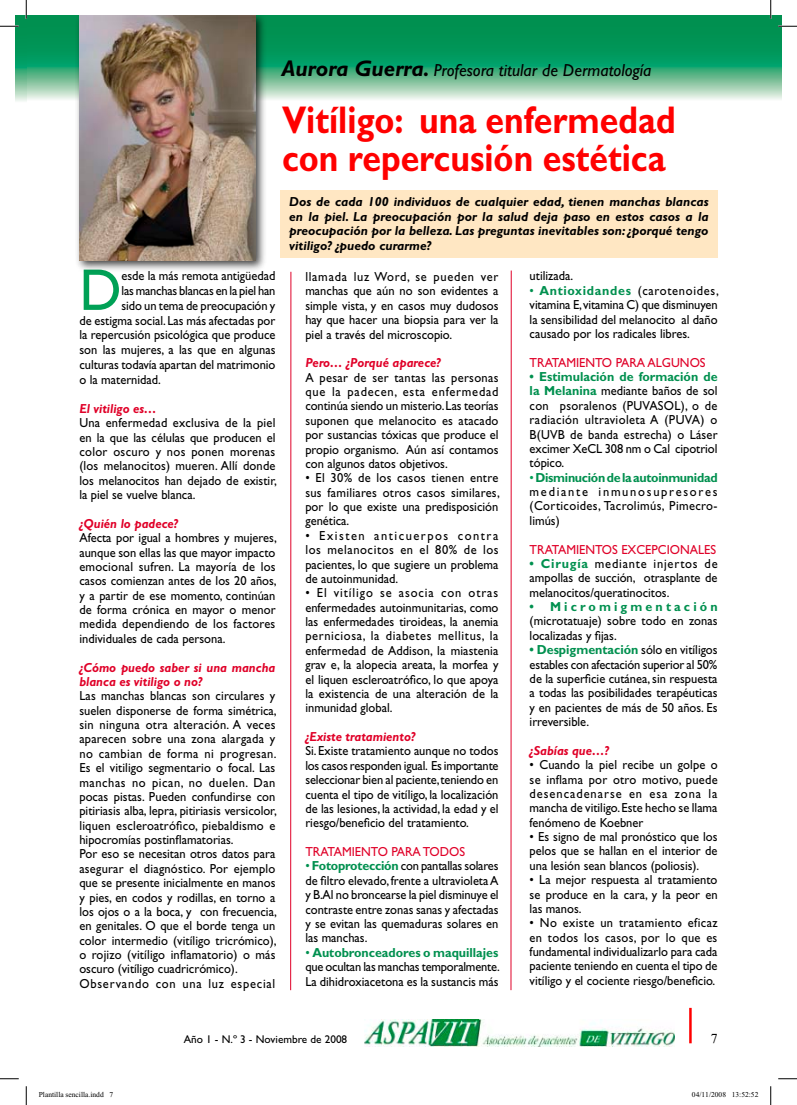
<style>
.page{position:relative;width:797px;height:1105px;background:#fff}
.page>*{position:absolute;margin:0;border:0;box-sizing:border-box;transform-origin:0 0}
.t1{font:59.12px "Gill Sans";color:#00a156;scale:.95 1}
.t2{font:700 38.75px/37.5px "Gill Sans";color:#f00;scale:.87 1}
.t3{font:italic 17.5px "Gill Sans";color:#000}
.t4{font:13.12px/14.4px "Gill Sans";color:#000;text-align:justify;scale:.95 1}
.t5{font:italic 700 13.12px/14.8px "Gill Sans";color:#000;text-align:justify}
.t6{font:italic 700 13.12px/14.4px "Gill Sans";color:#e00128;scale:.95 1}
.t7{font:13.12px "Gill Sans";color:#e00128;scale:.95 1}
.t8{font:13.12px "Gill Sans";letter-spacing:-.02em;color:#000;scale:.95 1}
.t9{font:700 13.12px "Gill Sans";letter-spacing:.25em;color:#00904f;scale:.95 1}
.t10{font:11.25px "Gill Sans";color:#000}
.t11{font:7.5px "Times New Roman";color:#000}
.s1{font-weight:700;font-size:22.5px}
.s2{color:#00904f}
.s3{font-weight:700;color:#00904f}
.s4{color:#00a156}
</style>
<div class="page">
<hr style="left:689px;top:1008px;width:2px;height:35px;background:#f00">
<img style="left:364px;top:1020px;width:311px;height:26px">
<svg style="left:26px;top:16px;width:755px;height:85px;background:#39ab79"></svg>
<div style="left:280px;top:191px;width:437px;height:67px;background:#ffe7c3"></div>
<svg style="left:16px;top:16px;width:10px;height:85px"></svg>
<div style="left:75px;top:16px;width:192px;height:258px;background:#000;opacity:.75"></div>
<img style="left:80px;top:16px;width:175px;height:245px">
<hr style="left:290px;top:272px;width:1px;height:718px;background:#e00128">
<hr style="left:510px;top:271px;width:1px;height:719px;background:#e00128">
<svg style="left:0;top:25px;width:19px;height:2px"></svg>
<svg style="left:778px;top:25px;width:19px;height:2px"></svg>
<svg style="left:0;top:1078px;width:19px;height:1px"></svg>
<svg style="left:778px;top:1078px;width:19px;height:1px"></svg>
<svg style="left:25px;top:0;width:2px;height:19px"></svg>
<svg style="left:25px;top:1086px;width:2px;height:19px"></svg>
<svg style="left:770px;top:0;width:1px;height:19px"></svg>
<svg style="left:770px;top:1086px;width:1px;height:19px"></svg>
<h3 class="t3" style="left:281px;top:60px;width:371px"><span class="s1">Aurora Guerra.</span> Profesora titular de Dermatología</h3>
<h2 class="t2" style="left:282px;top:101px;width:454px">Vitíligo: una enfermedad con repercusión estética</h2>
<h1 class="t1" style="left:79px;top:256px;width:46px">D</h1>
<p class="t4" style="left:121px;top:269px;width:163px">esde la más remota antigüedad</p>
<p class="t8" style="left:121px;top:283px;width:163px">las manchas blancas en la piel han</p>
<p class="t4" style="left:121px;top:298px;width:163px">sido un tema de preocupación y</p>
<p class="t4" style="left:79px;top:313px;width:208px">de estigma social. Las más afectadas por</p>
<p class="t4" style="left:79px;top:328px;width:208px">la repercusión psicológica que produce</p>
<p class="t4" style="left:79px;top:343px;width:208px">son las mujeres, a las que en algunas</p>
<p class="t4" style="left:79px;top:357px;width:208px">culturas todavía apartan del matrimonio</p>
<p class="t4" style="left:79px;top:372px;width:87px">o la maternidad.</p>
<p class="t6" style="left:79px;top:401px;width:83px">El vitiligo es…</p>
<p class="t4" style="left:79px;top:416px;width:209px">Una enfermedad exclusiva de la piel en la que las células que producen el color oscuro y nos ponen morenas (los melanocitos) mueren. Allí donde los melanocitos han dejado de existir, la piel se vuelve blanca.</p>
<p class="t6" style="left:79px;top:516px;width:105px">¿Quién lo padece?</p>
<p class="t4" style="left:79px;top:531px;width:209px">Afecta por igual a hombres y mujeres, aunque son ellas las que mayor impacto emocional sufren. La mayoría de los casos comienzan antes de los 20 años, y a partir de ese momento, continúan de forma crónica en mayor o menor medida dependiendo de los factores individuales de cada persona.</p>
<p class="t6" style="left:79px;top:660px;width:208px">¿Cómo puedo saber si una mancha blanca es vitiligo o no?</p>
<p class="t4" style="left:79px;top:689px;width:209px;text-align:left">Las manchas blancas son circulares y suelen disponerse de forma simétrica, sin ninguna otra alteración. A veces aparecen sobre una zona alargada y no cambian de forma ni progresan.<br>Es el vitiligo segmentario o focal. Las manchas no pican, no duelen. Dan pocas pistas. Pueden confundirse con pitiriasis alba, lepra, pitiriasis versicolor, liquen escleroatrófico, piebaldismo e hipocromías postinflamatorias.<br>Por eso se necesitan otros datos para asegurar el diagnóstico. Por ejemplo que se presente inicialmente en manos y pies, en codos y rodillas, en torno a los ojos o a la boca, y con frecuencia, en genitales. O que el borde tenga un color intermedio (vitíligo tricrómico), o rojizo (vitíligo inflamatorio) o más oscuro (vitíligo cuadricrómico).<br>Observando con una luz especial</p>
<p class="t5" style="left:289px;top:194px;width:421px">Dos de cada 100 individuos de cualquier edad, tienen manchas blancas en la piel. La preocupación por la salud deja paso en estos casos a la preocupación por la belleza. Las preguntas inevitables son: ¿porqué tengo vitiligo? ¿puedo curarme?</p>
<p class="t4" style="left:305px;top:269px;width:205px">llamada luz Word, se pueden ver manchas que aún no son evidentes a simple vista, y en casos muy dudosos hay que hacer una biopsia para ver la piel a través del microscopio.</p>
<p class="t6" style="left:305px;top:356px;width:144px">Pero… ¿Porqué aparece?</p>
<p class="t4" style="left:305px;top:370px;width:205px">A pesar de ser tantas las personas que la padecen, esta enfermedad continúa siendo un misterio. Las teorías suponen que melanocito es atacado por sustancias tóxicas que produce el propio organismo. Aún así contamos con algunos datos objetivos.</p>
<p class="t4" style="left:305px;top:471px;width:206px">• El 30% de los casos tienen entre sus familiares otros casos similares, por lo que existe una predisposición genética.</p>
<p class="t4" style="left:305px;top:528px;width:205px">• Existen anticuerpos contra los melanocitos en el 80% de los pacientes, lo que sugiere un problema de autoinmunidad.</p>
<p class="t4" style="left:305px;top:586px;width:205px">• El vitíligo se asocia con otras enfermedades autoinmunitarias, como las enfermedades tiroideas, la anemia perniciosa, la diabetes mellitus, la enfermedad de Addison, la miastenia grav e, la alopecia areata, la morfea y el liquen escleroatrófico, lo que apoya la existencia de una alteración de la inmunidad global.</p>
<p class="t6" style="left:305px;top:729px;width:117px">¿Existe tratamiento?</p>
<p class="t4" style="left:305px;top:744px;width:205px">Si. Existe tratamiento aunque no todos los casos responden igual. Es importante seleccionar bien al paciente, teniendo en cuenta el tipo de vitíligo, la localización de las lesiones, la actividad, la edad y el riesgo/beneficio del tratamiento.</p>
<p class="t7" style="left:305px;top:844px;width:170px">TRATAMIENTO PARA TODOS</p>
<p class="t4" style="left:305px;top:859px;width:205px"><span class="s2">•</span> <span class="s3">Fotoprotección</span> con pantallas solares de filtro elevado, frente a ultravioleta A y B.Al no broncearse la piel disminuye el contraste entre zonas sanas y afectadas y se evitan las quemaduras solares en las manchas.</p>
<p class="t4" style="left:305px;top:945px;width:206px"><span class="s2">•</span> <span class="s3">Autobronceadores o maquillajes </span>que ocultan las manchas temporalmente.<br>La dihidroxiacetona es la sustancis más</p>
<p class="t4" style="left:529px;top:269px;width:47px">utilizada.</p>
<p class="t4" style="left:529px;top:283px;width:201px"><span class="s2">•</span> <span class="s3">Antioxidandes</span> (carotenoides, vitamina E, vitamina C) que disminuyen la sensibilidad del melanocito al daño causado por los radicales libres.</p>
<p class="t7" style="left:529px;top:355px;width:187px">TRATAMIENTO PARA ALGUNOS</p>
<p class="t4" style="left:529px;top:369px;width:199px"><span class="s3">• Estimulación de formación de la Melanina</span> mediante baños de sol con psoralenos (PUVASOL), o de radiación ultravioleta A (PUVA) o B(UVB de banda estrecha) o Láser excimer XeCL 308 nm o Cal cipotriol tópico.</p>
<p class="t4" style="left:529px;top:470px;width:199px"><span class="s4">•</span> <span class="s3">Disminución de la autoinmunidad </span>mediante inmunosupresores (Corticoides, Tacrolimús, Pimecro&shy;limús)</p>
<p class="t7" style="left:529px;top:542px;width:198px">TRATAMIENTOS EXCEPCIONALES</p>
<p class="t4" style="left:529px;top:556px;width:199px"><span class="s3">• Cirugía</span> mediante injertos de ampollas de succión, otrasplante de melanocitos/queratinocitos.</p>
<p class="t9" style="left:529px;top:599px;width:199px">• Micromigmentación</p>
<p class="t4" style="left:529px;top:614px;width:199px">(microtatuaje) sobre todo en zonas localizadas y fijas.</p>
<p class="t4" style="left:529px;top:643px;width:199px"><span class="s3">• Despigmentación</span> sólo en vitíligos estables con afectación superior al 50% de la superficie cutánea, sin respuesta a todas las posibilidades terapéuticas y en pacientes de más de 50 años. Es irreversible.</p>
<p class="t6" style="left:529px;top:743px;width:85px">¿Sabías que…?</p>
<p class="t4" style="left:529px;top:758px;width:199px">• Cuando la piel recibe un golpe o se inflama por otro motivo, puede desencadenarse en esa zona la mancha de vitiligo. Este hecho se llama fenómeno de Koebner</p>
<p class="t4" style="left:529px;top:829px;width:199px">• Es signo de mal pronóstico que los pelos que se hallan en el interior de una lesión sean blancos (poliosis).</p>
<p class="t4" style="left:529px;top:873px;width:199px">• La mejor respuesta al tratamiento se produce en la cara, y la peor en las manos.</p>
<p class="t4" style="left:529px;top:916px;width:199px">• No existe un tratamiento eficaz en todos los casos, por lo que es fundamental individualizarlo para cada paciente teniendo en cuenta el tipo de vitíligo y el cociente riesgo/beneficio.</p>
<p class="t10" style="left:184px;top:1033px;width:165px">Año 1 - N.º 3 - Noviembre de 2008</p>
<p class="t11" style="left:39px;top:1091px;width:76px">Plantilla sencilla.indd 7</p>
<p class="t11" style="left:692px;top:1091px;width:68px">04/11/2008 13:52:52</p>
</div>
